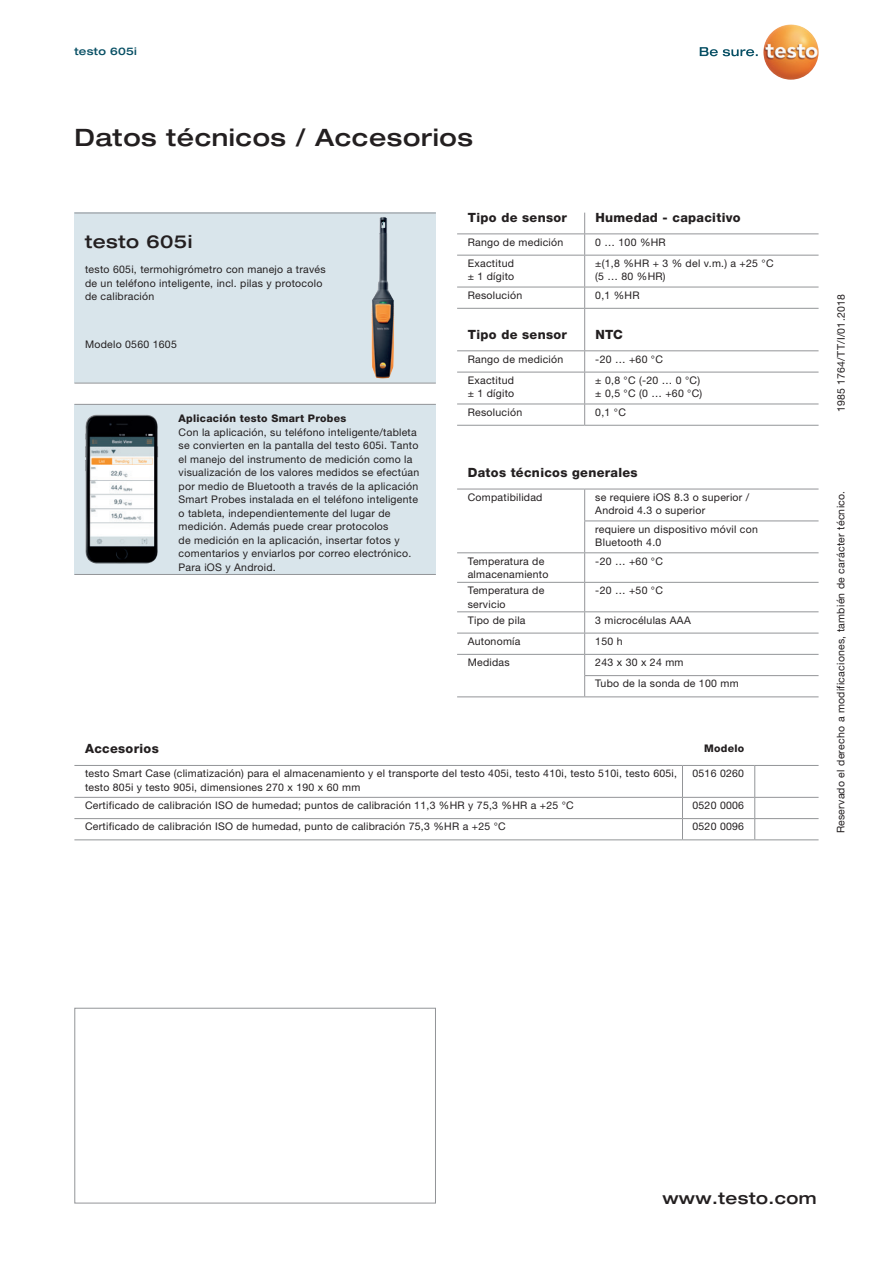
<style>
.page{position:relative;width:893px;height:1263px;background:#fff}
.page>*{position:absolute;margin:0;border:0;box-sizing:border-box;transform-origin:0 0}
.t1{font:500 expanded 24px "Helvetica Neue LTW1 G";letter-spacing:.025em;color:#231f20}
.t2{font:500 expanded 18px "Helvetica Neue LTW1 G";letter-spacing:.025em;color:#231f20}
.t3{font:500 expanded 16.5px "Helvetica Neue LTW1 G";letter-spacing:.025em;color:#231f20}
.t4{font:800 12.75px "Helvetica Neue LTW1 G";letter-spacing:.025em;color:#231f20}
.t5{font:10.5px/13.5px "Helvetica Neue LTW1 G";letter-spacing:.025em;color:#231f20}
.t6{font:800 10.5px "Helvetica Neue LTW1 G";letter-spacing:.025em;color:#231f20}
.t7{font:500 expanded 10.5px "Helvetica Neue LTW1 G";letter-spacing:.025em;color:#074f64}
</style>
<div class="page">
<div style="left:74px;top:404px;width:362px;height:170px;background:#d9e5eb"></div>
<div style="left:74px;top:213px;width:362px;height:170px;background:#d9e5eb"></div>
<hr style="left:74px;top:213px;width:362px;height:1px;background:#939598">
<hr style="left:74px;top:383px;width:362px;height:1px;background:#939598">
<img style="left:371px;top:217px;width:24px;height:161px">
<hr style="left:74px;top:404px;width:362px;height:1px;background:#939598">
<hr style="left:74px;top:574px;width:362px;height:1px;background:#939598">
<img style="left:85px;top:414px;width:73px;height:149px">
<svg style="left:700px;top:47px;width:58px;height:9px"></svg>
<img style="left:763px;top:24px;width:56px;height:56px;border-radius:28px">
<div style="left:74px;top:1008px;width:362px;height:195px;background:#fff;border:1px solid #939598"></div>
<svg style="left:584px;top:213px;width:1px;height:42px"></svg>
<hr style="left:584px;top:255px;width:1px;height:32px;background:#939598">
<svg style="left:584px;top:288px;width:1px;height:20px"></svg>
<hr style="left:584px;top:309px;width:1px;height:41px;background:#939598">
<svg style="left:584px;top:351px;width:1px;height:21px"></svg>
<hr style="left:584px;top:372px;width:1px;height:32px;background:#939598">
<svg style="left:584px;top:405px;width:1px;height:20px"></svg>
<hr style="left:457px;top:489px;width:128px;height:1px;background:#939598">
<hr style="left:585px;top:489px;width:234px;height:1px;background:#939598">
<hr style="left:584px;top:489px;width:1px;height:31px;background:#939598">
<hr style="left:584px;top:520px;width:235px;height:1px;background:#939598">
<hr style="left:584px;top:521px;width:1px;height:31px;background:#939598">
<hr style="left:457px;top:552px;width:128px;height:1px;background:#939598">
<hr style="left:585px;top:552px;width:234px;height:1px;background:#939598">
<hr style="left:457px;top:582px;width:128px;height:1px;background:#939598">
<hr style="left:585px;top:582px;width:234px;height:1px;background:#939598">
<hr style="left:457px;top:611px;width:128px;height:1px;background:#939598">
<hr style="left:585px;top:611px;width:234px;height:1px;background:#939598">
<hr style="left:457px;top:633px;width:128px;height:1px;background:#939598">
<hr style="left:585px;top:633px;width:234px;height:1px;background:#939598">
<hr style="left:457px;top:654px;width:128px;height:1px;background:#939598">
<hr style="left:585px;top:654px;width:234px;height:1px;background:#939598">
<hr style="left:584px;top:675px;width:235px;height:1px;background:#939598">
<svg style="left:584px;top:553px;width:1px;height:143px"></svg>
<hr style="left:457px;top:696px;width:128px;height:1px;background:#939598">
<hr style="left:585px;top:696px;width:234px;height:1px;background:#939598">
<hr style="left:457px;top:350px;width:128px;height:1px;background:#939598">
<hr style="left:585px;top:350px;width:234px;height:1px;background:#939598">
<hr style="left:457px;top:372px;width:128px;height:1px;background:#939598">
<hr style="left:585px;top:372px;width:234px;height:1px;background:#939598">
<hr style="left:457px;top:404px;width:128px;height:1px;background:#939598">
<hr style="left:585px;top:404px;width:234px;height:1px;background:#939598">
<hr style="left:457px;top:425px;width:128px;height:1px;background:#939598">
<hr style="left:585px;top:425px;width:234px;height:1px;background:#939598">
<hr style="left:457px;top:233px;width:128px;height:1px;background:#939598">
<hr style="left:585px;top:233px;width:234px;height:1px;background:#939598">
<hr style="left:457px;top:255px;width:128px;height:1px;background:#939598">
<hr style="left:585px;top:255px;width:234px;height:1px;background:#939598">
<hr style="left:457px;top:287px;width:128px;height:1px;background:#939598">
<hr style="left:585px;top:287px;width:234px;height:1px;background:#939598">
<hr style="left:457px;top:308px;width:128px;height:1px;background:#939598">
<hr style="left:585px;top:308px;width:234px;height:1px;background:#939598">
<hr style="left:74px;top:765px;width:608px;height:1px;background:#939598">
<hr style="left:682px;top:765px;width:73px;height:1px;background:#939598">
<hr style="left:682px;top:766px;width:1px;height:31px;background:#939598">
<hr style="left:755px;top:765px;width:64px;height:1px;background:#939598">
<hr style="left:754px;top:766px;width:1px;height:31px;background:#939598">
<hr style="left:74px;top:797px;width:608px;height:1px;background:#939598">
<hr style="left:682px;top:797px;width:73px;height:1px;background:#939598">
<hr style="left:755px;top:797px;width:64px;height:1px;background:#939598">
<hr style="left:74px;top:818px;width:608px;height:1px;background:#939598">
<hr style="left:682px;top:818px;width:73px;height:1px;background:#939598">
<svg style="left:682px;top:798px;width:1px;height:41px"></svg>
<hr style="left:755px;top:818px;width:64px;height:1px;background:#939598">
<svg style="left:754px;top:798px;width:1px;height:41px"></svg>
<hr style="left:74px;top:839px;width:608px;height:1px;background:#939598">
<hr style="left:682px;top:839px;width:73px;height:1px;background:#939598">
<hr style="left:755px;top:839px;width:64px;height:1px;background:#939598">
<p class="t7" style="left:74px;top:44px;width:64px">testo 605i</p>
<h1 class="t1" style="left:74px;top:122px;width:400px">Datos técnicos / Accesorios</h1>
<h2 class="t2" style="left:85px;top:230px;width:109px">testo 605i</h2>
<p class="t5" style="left:85px;top:263px;width:242px">testo 605i, termohigrómetro con manejo a través de un teléfono inteligente, incl. pilas y protocolo de calibración</p>
<p class="t5" style="left:85px;top:337px;width:93px">Modelo 0560 1605</p>
<p class="t6" style="left:179px;top:412px;width:169px">Aplicación testo Smart Probes</p>
<p class="t5" style="left:179px;top:425px;width:242px">Con la aplicación, su teléfono inteligente/tableta se convierten en la pantalla del testo 605i. Tanto el manejo del instrumento de medición como la visualización de los valores medidos se efectúan por medio de Bluetooth a través de la aplicación Smart Probes instalada en el teléfono inteligente o tableta, independientemente del lugar de medición. Además puede crear protocolos<br>de medición en la aplicación, insertar fotos y comentarios y enviarlos por correo electrónico.<br>Para iOS y Android.</p>
<p class="t4" style="left:468px;top:210px;width:101px">Tipo de sensor</p>
<p class="t4" style="left:595px;top:210px;width:147px">Humedad - capacitivo</p>
<p class="t5" style="left:468px;top:235px;width:97px">Rango de medición</p>
<p class="t5" style="left:595px;top:235px;width:72px">0 … 100 %HR</p>
<p class="t5" style="left:468px;top:256px;width:48px">Exactitud ± 1 dígito</p>
<p class="t5" style="left:595px;top:256px;width:180px">±(1,8 %HR + 3 % del v.m.) a +25 °C (5 … 80 %HR)</p>
<p class="t5" style="left:468px;top:288px;width:56px">Resolución</p>
<p class="t5" style="left:595px;top:288px;width:46px">0,1 %HR</p>
<p class="t4" style="left:468px;top:327px;width:101px">Tipo de sensor</p>
<p class="t4" style="left:595px;top:327px;width:29px">NTC</p>
<p class="t5" style="left:468px;top:352px;width:97px">Rango de medición</p>
<p class="t5" style="left:595px;top:352px;width:69px">-20 … +60 °C</p>
<p class="t5" style="left:468px;top:373px;width:48px">Exactitud ± 1 dígito</p>
<p class="t5" style="left:595px;top:373px;width:108px">± 0,8 °C (-20 … 0 °C) ± 0,5 °C (0 … +60 °C)</p>
<p class="t5" style="left:468px;top:405px;width:56px">Resolución</p>
<p class="t5" style="left:595px;top:405px;width:32px">0,1 °C</p>
<p class="t4" style="left:468px;top:465px;width:171px">Datos técnicos generales</p>
<p class="t5" style="left:468px;top:490px;width:76px">Compatibilidad</p>
<p class="t5" style="left:595px;top:490px;width:156px">se requiere iOS 8.3 o superior /<br>Android 4.3 o superior</p>
<p class="t5" style="left:595px;top:522px;width:164px">requiere un dispositivo móvil con<br>Bluetooth 4.0</p>
<p class="t5" style="left:468px;top:554px;width:82px">Temperatura de almacenamiento</p>
<p class="t5" style="left:595px;top:554px;width:69px">-20 … +60 °C</p>
<p class="t5" style="left:468px;top:583px;width:78px">Temperatura de servicio</p>
<p class="t5" style="left:595px;top:583px;width:69px">-20 … +50 °C</p>
<p class="t5" style="left:468px;top:613px;width:59px">Tipo de pila</p>
<p class="t5" style="left:595px;top:613px;width:97px">3 microcélulas AAA</p>
<p class="t5" style="left:468px;top:634px;width:54px">Autonomía</p>
<p class="t5" style="left:595px;top:634px;width:29px">150 h</p>
<p class="t5" style="left:468px;top:655px;width:44px">Medidas</p>
<p class="t5" style="left:595px;top:652px;width:145px;line-height:21.3px">243 x 30 x 24 mm<br>Tubo de la sonda de 100 mm</p>
<p class="t4" style="left:85px;top:741px;width:75px">Accesorios</p>
<p class="t6" style="left:704px;top:742px;width:42px">Modelo</p>
<p class="t5" style="left:85px;top:767px;width:594px">testo Smart Case (climatización) para el almacenamiento y el transporte del testo 405i, testo 410i, testo 510i, testo 605i, testo 805i y testo 905i, dimensiones 270 x 190 x 60 mm</p>
<p class="t5" style="left:692px;top:767px;width:53px">0516 0260</p>
<p class="t5" style="left:85px;top:798px;width:490px">Certificado de calibración ISO de humedad; puntos de calibración 11,3 %HR y 75,3 %HR a +25 °C</p>
<p class="t5" style="left:692px;top:798px;width:53px">0520 0006</p>
<p class="t5" style="left:85px;top:820px;width:422px">Certificado de calibración ISO de humedad, punto de calibración 75,3 %HR a +25 °C</p>
<p class="t5" style="left:692px;top:820px;width:53px">0520 0096</p>
<p class="t5" style="left:834px;top:412px;width:120px;rotate:-90deg">1985 1764/TT/I/01.2018</p>
<p class="t5" style="left:834px;top:833px;width:344px;rotate:-90deg">Reservado el derecho a modificaciones, también de carácter técnico.</p>
<h3 class="t3" style="left:662px;top:1187px;width:156px">www.testo.com</h3>
</div>
